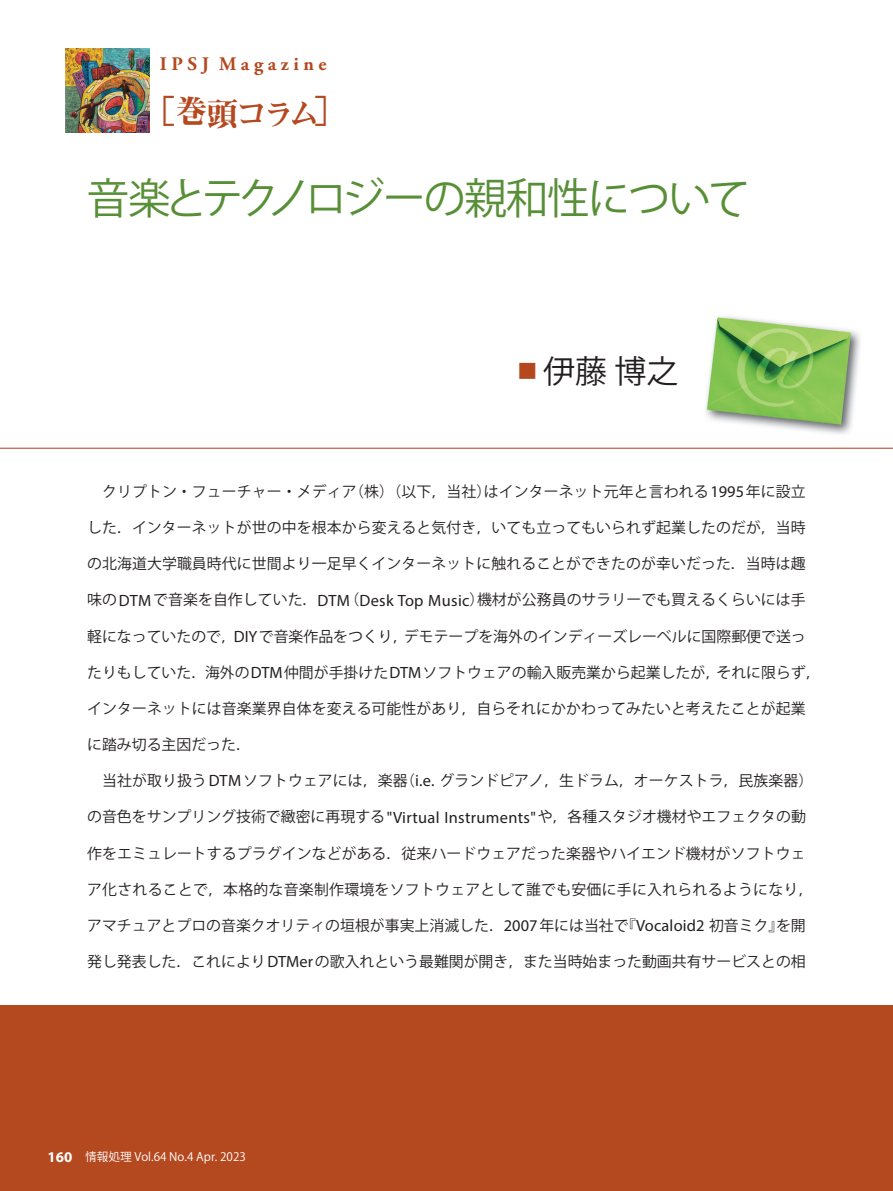
<style>
.page{position:relative;width:893px;height:1191px;background:#fff}
.page>*{position:absolute;margin:0;border:0;box-sizing:border-box;transform-origin:0 0}
.t1{font:42.45px "Koz Go Pro";letter-spacing:-.055em;color:#578f36}
.t2{font:31.95px "Midashi Min Pro MA31";letter-spacing:-.115em;color:#b44920}
.t3{font:31.95px "Koz Go Pro";color:#231f20}
.t4{font:700 19.2px "Adobe Garamond Pro";color:#b44920}
.t5{font:14.85px "Koz Go Pro";letter-spacing:.005em;color:#231f20}
.t6{font:11.7px "Koz Go Pro";color:#fff}
.s1{font-family:"Futo Go B101 Pro";font-weight:700;color:#b44920}
.s2{font-family:"Myriad Pro";font-size:16.35px}
.s3{font-family:"Myriad Pro";font-weight:700;font-size:14.85px}
</style>
<div class="page">
<div style="left:0;top:1005px;width:893px;height:186px;background:#b44920"></div>
<img style="left:66px;top:49px;width:83px;height:83px">
<hr style="left:0;top:448px;width:893px;height:1px;background:#b44920">
<img style="left:705px;top:316px;width:155px;height:118px">
<p class="t4" style="left:160px;top:53px;width:168px">I P S J M a g a z i n e</p>
<h2 class="t2" style="left:144px;top:89px;width:204px">［巻頭コラム］</h2>
<h1 class="t1" style="left:87px;top:171px;width:665px">音楽とテクノロジーの親和性について</h1>
<h2 class="t3" style="left:511px;top:350px;width:168px"><span class="s1">■</span>伊藤博之</h2>
<p class="t5" style="left:87px;top:482px;width:720px">　クリプトン・フューチャー・メディア（株）（以下，当社）はインターネット元年と言われる<span class="s2">1995</span>年に設立</p>
<p class="t5" style="left:87px;top:518px;width:720px">した．インターネットが世の中を根本から変えると気付き，いても立ってもいられず起業したのだが，当時</p>
<p class="t5" style="left:87px;top:554px;width:720px">の北海道大学職員時代に世間より一足早くインターネットに触れることができたのが幸いだった．当時は趣</p>
<p class="t5" style="left:87px;top:590px;width:720px">味の<span class="s2">DTM</span>で音楽を自作していた．<span class="s2">DTM</span>（<span class="s2">Desk Top Music</span>）機材が公務員のサラリーでも買えるくらいには手</p>
<p class="t5" style="left:87px;top:626px;width:720px">軽になっていたので，<span class="s2">DIY</span>で音楽作品をつくり，デモテープを海外のインディーズレーベルに国際郵便で送っ</p>
<p class="t5" style="left:87px;top:662px;width:735px">たりもしていた．海外の<span class="s2">DTM</span>仲間が手掛けた<span class="s2">DTM</span>ソフトウェアの輸入販売業から起業したが，それに限らず，</p>
<p class="t5" style="left:87px;top:699px;width:720px">インターネットには音楽業界自体を変える可能性があり，自らそれにかかわってみたいと考えたことが起業</p>
<p class="t5" style="left:87px;top:735px;width:165px">に踏み切る主因だった．</p>
<p class="t5" style="left:87px;top:771px;width:728px">　当社が取り扱う<span class="s2">DTM</span>ソフトウェアには，楽器（<span class="s2">i.e.</span> グランドピアノ，生ドラム，オーケストラ，民族楽器）</p>
<p class="t5" style="left:87px;top:807px;width:720px">の音色をサンプリング技術で緻密に再現する<span class="s2">"Virtual Instruments"</span>や，各種スタジオ機材やエフェクタの動</p>
<p class="t5" style="left:87px;top:843px;width:720px">作をエミュレートするプラグインなどがある．従来ハードウェアだった楽器やハイエンド機材がソフトウェ</p>
<p class="t5" style="left:87px;top:879px;width:728px">ア化されることで，本格的な音楽制作環境をソフトウェアとして誰でも安価に手に入れられるようになり，</p>
<p class="t5" style="left:87px;top:915px;width:720px">アマチュアとプロの音楽クオリティの垣根が事実上消滅した．<span class="s2">2007</span>年には当社で『<span class="s2">Vocaloid2</span> 初音ミク』を開</p>
<p class="t5" style="left:87px;top:952px;width:720px">発し発表した．これにより<span class="s2">DTMer</span>の歌入れという最難関が開き，また当時始まった動画共有サービスとの相</p>
<p class="t6" style="left:48px;top:1149px;width:200px"><span class="s3">160</span> 情報処理 Vol.64 No.4 Apr. 2023</p>
</div>
